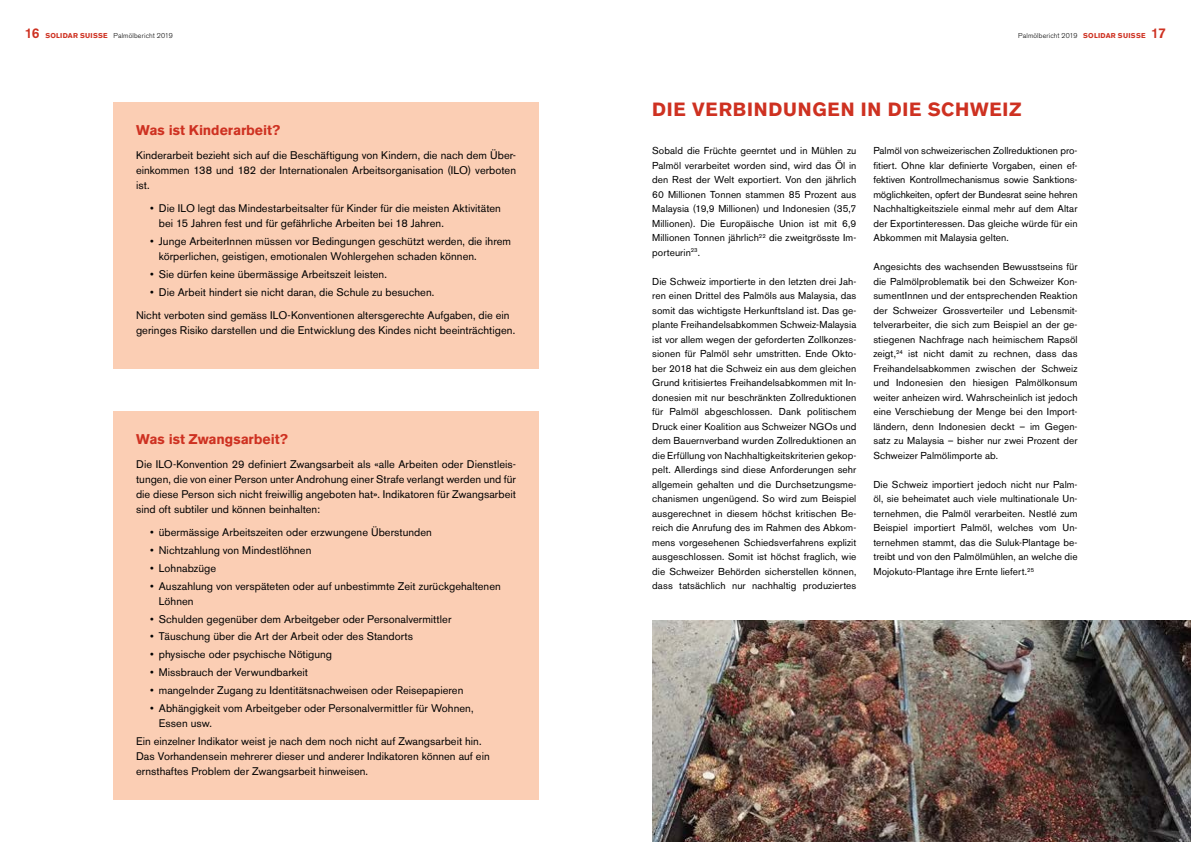
<style>
.page{position:relative;width:1191px;height:842px;background:#fff}
.page>*{position:absolute;margin:0;border:0;box-sizing:border-box;transform-origin:0 0}
.t1{font:700 19px "Akzidenz Grotesk BE";letter-spacing:.04em;color:#ce3121}
.t2{font:700 14px "Akzidenz Grotesk BE";letter-spacing:-.005em;color:#ce3121}
.t3{font:11px/15px "Akzidenz Grotesk BE";letter-spacing:.005em;color:#000}
.t4{font:10px/14.5px "Akzidenz Grotesk BE";letter-spacing:.01em;color:#000;text-align:justify}
.t5{font:300 7px "Akzidenz Grotesk BE";letter-spacing:.02em;color:#000}
.s1{font-weight:500;font-size:14px;color:#ce3121}
.s2{font-weight:700;color:#ce3121}
</style>
<div class="page">
<img style="left:652px;top:621px;width:539px;height:221px">
<div style="left:113px;top:102px;width:426px;height:267px;background:#fbceb4"></div>
<div style="left:113px;top:411px;width:426px;height:388px;background:#fbceb4"></div>
<p class="t5" style="left:25px;top:32px;width:150px"><span class="s1">16</span> <span class="s2">SOLIDAR SUISSE</span> Palmölbericht 2019</p>
<p class="t5" style="left:1018px;top:32px;width:149px">Palmölbericht 2019 <span class="s2">SOLIDAR SUISSE</span> <span class="s1">17</span></p>
<h2 class="t2" style="left:136px;top:122px;width:146px">Was ist Kinderarbeit?</h2>
<p class="t3" style="left:136px;top:147px;width:381px;text-align:justify">Kinderarbeit bezieht sich auf die Beschäftigung von Kindern, die nach dem Über&shy;einkommen 138 und 182 der Internationalen Arbeitsorganisation (ILO) verboten ist.</p>
<p class="t3" style="left:159px;top:201px;width:344px;text-indent:-9px">• Die ILO legt das Mindestarbeitsalter für Kinder für die meisten Aktivitäten bei 15 Jahren fest und für gefährliche Arbeiten bei 18 Jahren.</p>
<p class="t3" style="left:159px;top:234px;width:354px;text-indent:-9px">• Junge ArbeiterInnen müssen vor Bedingungen geschützt werden, die ihrem körperlichen, geistigen, emotionalen Wohlergehen schaden können.</p>
<p class="t3" style="left:150px;top:267px;width:238px">• Sie dürfen keine übermässige Arbeitszeit leisten.</p>
<p class="t3" style="left:136px;top:280px;width:375px;line-height:23.5px;text-indent:14px">• Die Arbeit hindert sie nicht daran, die Schule zu besuchen.<br>Nicht verboten sind gemäss ILO-Konventionen altersgerechte Aufgaben, die ein</p>
<p class="t3" style="left:136px;top:323px;width:380px">geringes Risiko darstellen und die Entwicklung des Kindes nicht beeinträchtigen.</p>
<h2 class="t2" style="left:136px;top:431px;width:153px">Was ist Zwangsarbeit?</h2>
<p class="t3" style="left:136px;top:456px;width:381px;text-align:justify">Die ILO-Konvention 29 definiert Zwangsarbeit als «alle Arbeiten oder Dienstleis&shy;tungen, die von einer Person unter Androhung einer Strafe verlangt werden und für die diese Person sich nicht freiwillig angeboten hat». Indikatoren für Zwangsarbeit sind oft subtiler und können beinhalten:</p>
<p class="t3" style="left:150px;top:525px;width:283px">• übermässige Arbeitszeiten oder erzwungene Überstunden</p>
<p class="t3" style="left:150px;top:543px;width:163px">• Nichtzahlung von Mindestlöhnen</p>
<p class="t3" style="left:150px;top:561px;width:67px">• Lohnabzüge</p>
<p class="t3" style="left:159px;top:578px;width:344px;text-indent:-9px">• Auszahlung von verspäteten oder auf unbestimmte Zeit zurückgehaltenen<br>Löhnen</p>
<p class="t3" style="left:150px;top:611px;width:303px">• Schulden gegenüber dem Arbeitgeber oder Personalvermittler</p>
<p class="t3" style="left:150px;top:629px;width:264px">• Täuschung über die Art der Arbeit oder des Standorts</p>
<p class="t3" style="left:150px;top:647px;width:183px">• physische oder psychische Nötigung</p>
<p class="t3" style="left:150px;top:665px;width:159px">• Missbrauch der Verwundbarkeit</p>
<p class="t3" style="left:150px;top:683px;width:315px">• mangelnder Zugang zu Identitätsnachweisen oder Reisepapieren</p>
<p class="t3" style="left:159px;top:700px;width:316px;text-indent:-9px">• Abhängigkeit vom Arbeitgeber oder Personalvermittler für Wohnen,<br>Essen usw.</p>
<p class="t3" style="left:136px;top:733px;width:355px">Ein einzelner Indikator weist je nach dem noch nicht auf Zwangsarbeit hin.<br>Das Vorhandensein mehrerer dieser und anderer Indikatoren können auf ein ernsthaftes Problem der Zwangsarbeit hinweisen.</p>
<h1 class="t1" style="left:652px;top:99px;width:370px">DIE VERBINDUNGEN IN DIE SCHWEIZ</h1>
<p class="t4" style="left:652px;top:144px;width:206px">Sobald die Früchte geerntet und in Mühlen zu Palmöl verarbeitet worden sind, wird das Öl in den Rest der Welt exportiert. Von den jährlich 60 Millionen Tonnen stammen 85 Prozent aus Malaysia (19,9 Millionen) und Indonesien (35,7<br>Millionen). Die Europäische Union ist mit 6,9<br>Millionen Tonnen jährlich<sup>22</sup> die zweitgrösste Im&shy;porteurin<sup>23</sup>.</p>
<p class="t4" style="left:652px;top:274px;width:206px">Die Schweiz importierte in den letzten drei Jah&shy;ren einen Drittel des Palmöls aus Malaysia, das somit das wichtigste Herkunftsland ist. Das ge&shy;plante Freihandelsabkommen Schweiz-Malaysia ist vor allem wegen der geforderten Zollkonzes&shy;sionen für Palmöl sehr umstritten. Ende Okto&shy;ber 2018 hat die Schweiz ein aus dem gleichen Grund kritisiertes Freihandelsabkommen mit In&shy;donesien mit nur beschränkten Zollreduktionen für Palmöl abgeschlossen. Dank politischem Druck einer Koalition aus Schweizer NGOs und dem Bauernverband wurden Zollreduktionen an die Erfüllung von Nachhaltigkeitskriterien gekop&shy;pelt. Allerdings sind diese Anforderungen sehr allgemein gehalten und die Durchsetzungsme&shy;chanismen ungenügend. So wird zum Beispiel ausgerechnet in diesem höchst kritischen Be&shy;reich die Anrufung des im Rahmen des Abkom&shy;mens vorgesehenen Schiedsverfahrens explizit ausgeschlossen. Somit ist höchst fraglich, wie die Schweizer Behörden sicherstellen können, dass tatsächlich nur nachhaltig produziertes</p>
<p class="t4" style="left:873px;top:144px;width:206px">Palmöl von schweizerischen Zollreduktionen pro&shy;fitiert. Ohne klar definierte Vorgaben, einen ef&shy;fektiven Kontrollmechanismus sowie Sanktions&shy;möglichkeiten, opfert der Bundesrat seine hehren Nachhaltigkeitsziele einmal mehr auf dem Altar der Exportinteressen. Das gleiche würde für ein Abkommen mit Malaysia gelten.</p>
<p class="t4" style="left:873px;top:260px;width:206px">Angesichts des wachsenden Bewusstseins für die Palmölproblematik bei den Schweizer Kon&shy;sumentInnen und der entsprechenden Reaktion der Schweizer Grossverteiler und Lebensmit&shy;telverarbeiter, die sich zum Beispiel an der ge&shy;stiegenen Nachfrage nach heimischem Rapsöl zeigt,<sup>24</sup> ist nicht damit zu rechnen, dass das Freihandelsabkommen zwischen der Schweiz und Indonesien den hiesigen Palmölkonsum weiter anheizen wird. Wahrscheinlich ist jedoch eine Verschiebung der Menge bei den Import&shy;ländern, denn Indonesien deckt – im Gegen&shy;satz zu Malaysia – bisher nur zwei Prozent der Schweizer Palmölimporte ab.</p>
<p class="t4" style="left:873px;top:477px;width:206px">Die Schweiz importiert jedoch nicht nur Palm&shy;öl, sie beheimatet auch viele multinationale Un&shy;ternehmen, die Palmöl verarbeiten. Nestlé zum Beispiel importiert Palmöl, welches vom Un&shy;ternehmen stammt, das die Suluk-Plantage be&shy;treibt und von den Palmölmühlen, an welche die Mojokuto-Plantage ihre Ernte liefert.<sup>25</sup></p>
</div>
